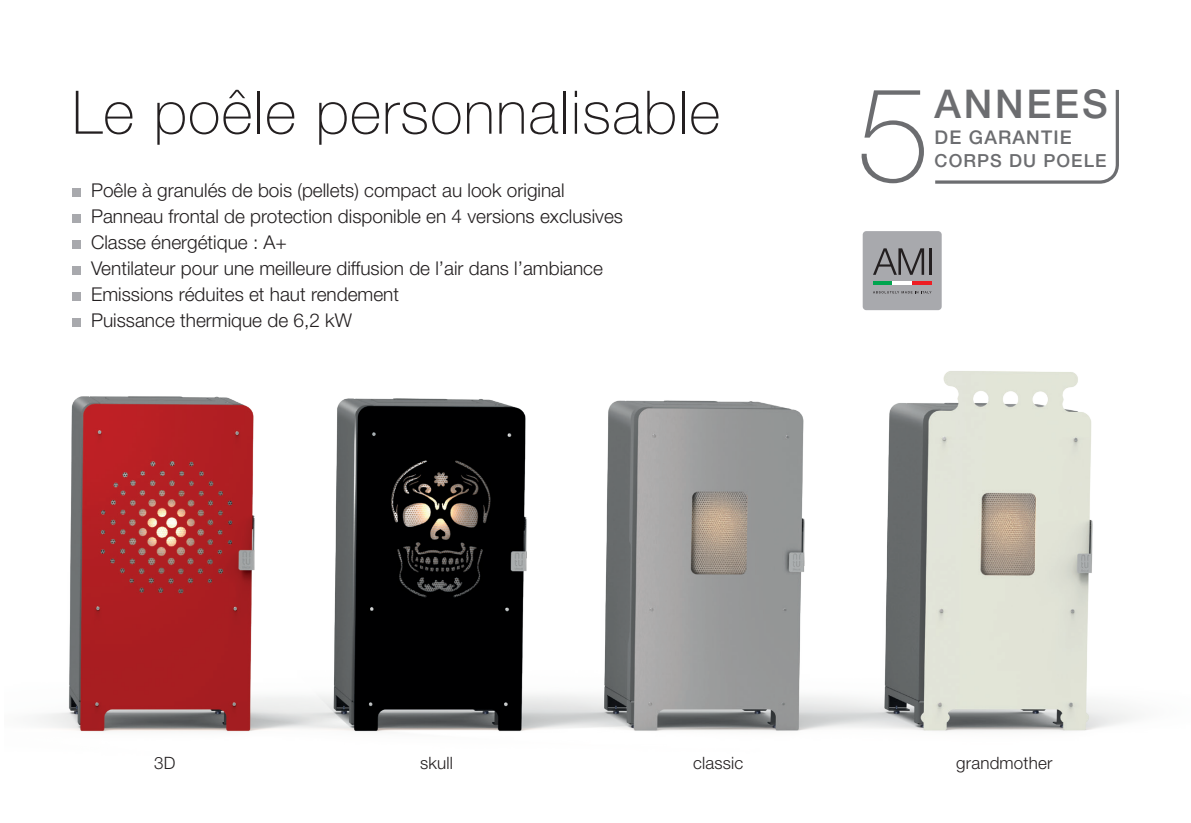
<style>
.page{position:relative;width:1191px;height:823px;background:#fff}
.page>*{position:absolute;margin:0;border:0;box-sizing:border-box;transform-origin:0 0}
.t1{font:100 60px "Helvetica Neue";letter-spacing:.02em;color:#231f20}
.t2{font:500 39.6px "Helvetica Neue";letter-spacing:.07em;color:#6c6d70}
.t3{font:300 19px "Helvetica Neue";color:#231f20}
.t4{font:500 18.8px "Helvetica Neue";letter-spacing:.06em;color:#6c6d70}
.t5{font:500 18px "Helvetica Neue";letter-spacing:.06em;color:#6c6d70}
.t6{font:300 17px "Helvetica Neue";letter-spacing:.01em;color:#231f20}
</style>
<div class="page">
<img style="left:37px;top:183px;width:1098px;height:549px">
<div style="left:72px;top:188px;width:9px;height:8px;background:#a8a9ad"></div>
<div style="left:72px;top:214px;width:9px;height:8px;background:#a8a9ad"></div>
<div style="left:72px;top:240px;width:9px;height:8px;background:#a8a9ad"></div>
<div style="left:72px;top:266px;width:9px;height:8px;background:#a8a9ad"></div>
<div style="left:72px;top:292px;width:9px;height:8px;background:#a8a9ad"></div>
<div style="left:72px;top:318px;width:9px;height:8px;background:#a8a9ad"></div>
<svg style="left:932px;top:89px;width:188px;height:96px"></svg>
<svg style="left:861px;top:90px;width:63px;height:93px"></svg>
<div style="left:862px;top:231px;width:79px;height:79px;background:#a8a9ad;border-radius:4px"></div>
<svg style="left:873px;top:248px;width:51px;height:27px"></svg>
<hr style="left:928px;top:248px;width:3px;height:27px;background:#231f20">
<hr style="left:873px;top:281px;width:19px;height:4px;background:#00a54f">
<hr style="left:912px;top:281px;width:19px;height:4px;background:#ee1d23">
<hr style="left:892px;top:281px;width:20px;height:4px;background:#fff">
<svg style="left:873px;top:291px;width:58px;height:2px"></svg>
<p class="t1" style="left:72px;top:79px;width:650px">Le poêle personnalisable</p>
<p class="t3" style="left:91px;top:178px;width:475px">Poêle à granulés de bois (pellets) compact au look original</p>
<p class="t3" style="left:91px;top:204px;width:533px">Panneau frontal de protection disponible en 4 versions exclusives</p>
<p class="t3" style="left:91px;top:230px;width:197px">Classe énergétique : A+</p>
<p class="t3" style="left:91px;top:256px;width:513px">Ventilateur pour une meilleure diffusion de l’air dans l’ambiance</p>
<p class="t3" style="left:91px;top:282px;width:309px">Emissions réduites et haut rendement</p>
<p class="t3" style="left:91px;top:308px;width:262px">Puissance thermique de 6,2 kW</p>
<p class="t2" style="left:934px;top:80px;width:175px">ANNEES</p>
<p class="t4" style="left:934px;top:125px;width:139px">DE GARANTIE</p>
<p class="t5" style="left:934px;top:149px;width:173px">CORPS DU POELE</p>
<p class="t6" style="left:154px;top:751px;width:23px">3D</p>
<p class="t6" style="left:420px;top:751px;width:34px">skull</p>
<p class="t6" style="left:693px;top:751px;width:52px">classic</p>
<p class="t6" style="left:956px;top:751px;width:98px">grandmother</p>
</div>
